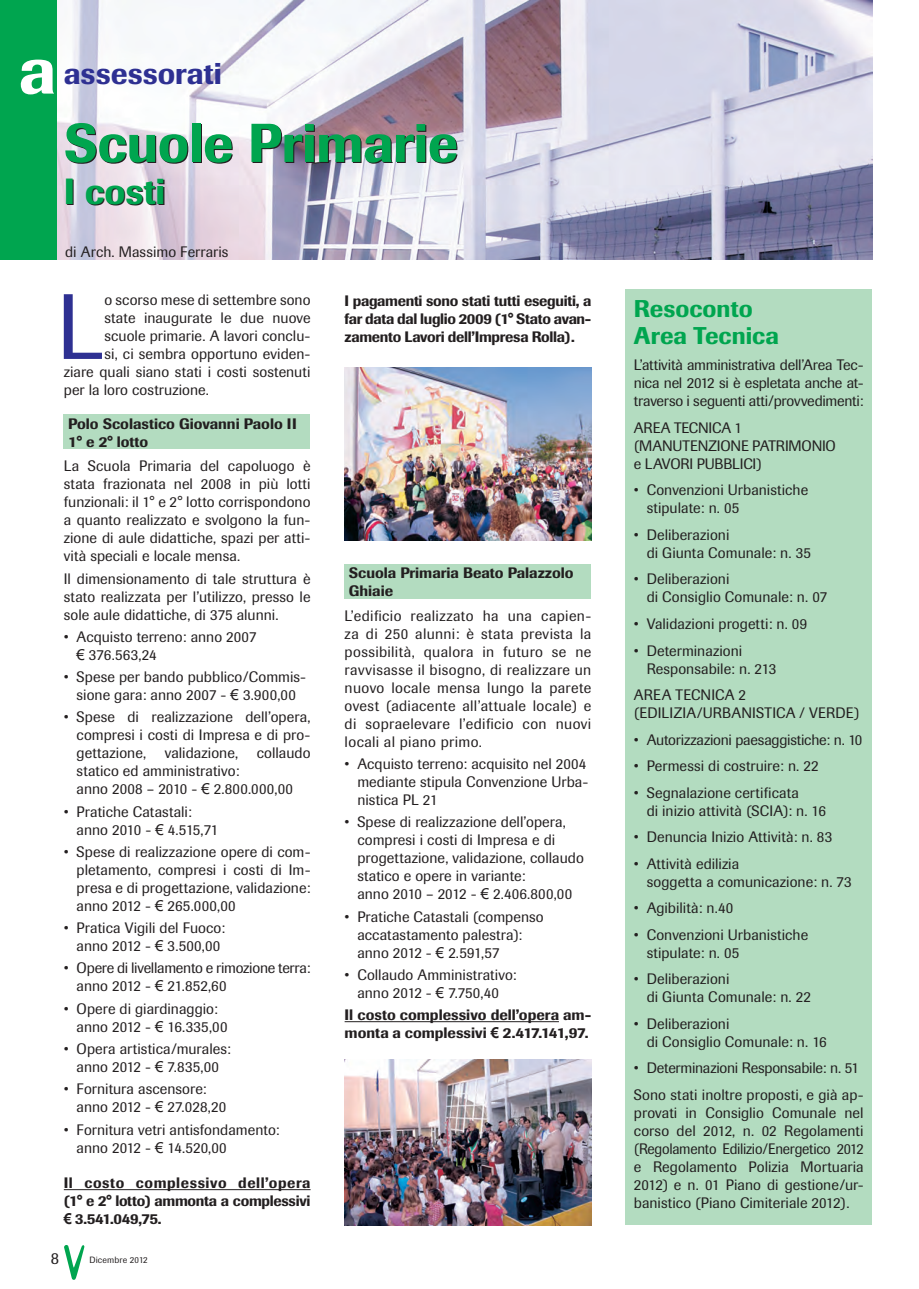
<style>
.page{position:relative;width:919px;height:1289px;background:#fff}
.page>*{position:absolute;margin:0;border:0;box-sizing:border-box;transform-origin:0 0}
.t1{font:91.5px "Imago";color:#2e3092}
.t2{font:500 54px "Imago";letter-spacing:-.005em;color:#00a54f}
.t3{font:500 36px "Imago";color:#00a54f}
.t4{font:500 30px "Imago";color:#2e3092}
.t5{font:500 24px/27px "Imago";color:#00a54f}
.t6{font:16.5px "Imago";color:#231f20}
.t7{font:15px/18px "Imago";letter-spacing:.005em;color:#231f20}
.t8{font:500 15px/18px "Imago";color:#231f20}
.t9{font:15px/18px "Imago";letter-spacing:-.015em;color:#231f20}
.t10{font:9px "Imago";letter-spacing:.02em;color:#231f20}
.s1{font-size:66.3px;color:#fff}
.s2{font-family:"Arial"}
.s3{font-family:"Arial";font-weight:700}
</style>
<div class="page">
<svg style="left:64px;top:1245px;width:20px;height:34px"></svg>
<img style="left:56px;top:0;width:816px;height:259px">
<hr style="left:64px;top:1189px;width:246px;height:1px;background:#231f20">
<div style="left:64px;top:415px;width:246px;height:34px;background:#b3dcc0"></div>
<hr style="left:344px;top:1021px;width:215px;height:1px;background:#231f20">
<div style="left:344px;top:564px;width:246px;height:34px;background:#b3dcc0"></div>
<div style="left:0;top:0;width:56px;height:259px;background:#00a54f"></div>
<img style="left:344px;top:368px;width:247px;height:172px">
<div style="left:625px;top:289px;width:247px;height:936px;background:#b3dcc0"></div>
<img style="left:344px;top:1059px;width:247px;height:166px">
<h3 class="t4" style="left:19px;top:56px;width:205px"><span class="s1">a</span> assessorati</h3>
<h2 class="t2" style="left:64px;top:110px;width:395px">Scuole Primarie</h2>
<h3 class="t3" style="left:64px;top:169px;width:103px">I costi</h3>
<p class="t7" style="left:65px;top:242px;width:165px">di Arch. Massimo Ferraris</p>
<h1 class="t1" style="left:57px;top:274px;width:49px">L</h1>
<p class="t7" style="left:104px;top:291px;width:207px">o scorso mese di settembre sono</p>
<p class="t7" style="left:104px;top:309px;width:208px">state inaugurate le due nuove</p>
<p class="t7" style="left:104px;top:327px;width:207px">scuole primarie. A lavori conclu-</p>
<p class="t7" style="left:104px;top:345px;width:207px">si, ci sembra opportuno eviden-</p>
<p class="t7" style="left:64px;top:363px;width:248px">ziare quali siano stati i costi sostenuti</p>
<p class="t7" style="left:64px;top:381px;width:147px">per la loro costruzione.</p>
<p class="t8" style="left:68px;top:414px;width:230px">Polo Scolastico Giovanni Paolo II<br>1° e 2° lotto</p>
<p class="t7" style="left:64px;top:457px;width:248px;text-align:justify">La Scuola Primaria del capoluogo è stata frazionata nel 2008 in più lotti funzionali: il 1° e 2° lotto corrispondono a quanto realizzato e svolgono la fun&shy;zione di aule didattiche, spazi per atti&shy;vità speciali e locale mensa.</p>
<p class="t7" style="left:64px;top:569px;width:248px;text-align:justify">Il dimensionamento di tale struttura è stato realizzata per l’utilizzo, presso le sole aule didattiche, di 375 alunni.</p>
<p class="t7" style="left:77px;top:627px;width:181px;text-indent:-13px">• Acquisto terreno: anno 2007 <span class="s2">€</span> 376.563,24</p>
<p class="t7" style="left:64px;top:668px;width:244px;text-align:center">• Spese per bando pubblico/Commis&shy;sione gara: anno 2007 - <span class="s2">€</span> 3.900,00</p>
<p class="t7" style="left:77px;top:708px;width:235px;text-indent:-13px">• Spese di realizzazione dell’opera, compresi i costi di Impresa e di pro&shy;gettazione, validazione, collaudo statico ed amministrativo:<br>anno 2008 – 2010 - <span class="s2">€</span> 2.800.000,00</p>
<p class="t7" style="left:77px;top:802px;width:143px;text-indent:-13px">• Pratiche Catastali: anno 2010 - <span class="s2">€</span> 4.515,71</p>
<p class="t7" style="left:77px;top:842px;width:235px;text-align:justify;text-indent:-13px">• Spese di realizzazione opere di com&shy;pletamento, compresi i costi di Im&shy;presa e di progettazione, validazione: anno 2012 - <span class="s2">€</span> 265.000,00</p>
<p class="t7" style="left:64px;top:919px;width:163px;text-align:center">• Pratica Vigili del Fuoco: anno 2012 - <span class="s2">€</span> 3.500,00</p>
<p class="t9" style="left:77px;top:959px;width:235px;text-indent:-13px">• Opere di livellamento e rimozione terra: anno 2012 - <span class="s2">€</span> 21.852,60</p>
<p class="t7" style="left:77px;top:999px;width:152px;text-indent:-13px">• Opere di giardinaggio: anno 2012 - <span class="s2">€</span> 16.335,00</p>
<p class="t7" style="left:64px;top:1039px;width:169px;text-align:center">• Opera artistica/murales: anno 2012 - <span class="s2">€</span> 7.835,00</p>
<p class="t7" style="left:77px;top:1080px;width:151px;text-indent:-13px">• Fornitura ascensore: anno 2012 - <span class="s2">€</span> 27.028,20</p>
<p class="t7" style="left:77px;top:1120px;width:204px;text-indent:-13px">• Fornitura vetri antisfondamento: anno 2012 - <span class="s2">€</span> 14.520,00</p>
<p class="t8" style="left:64px;top:1173px;width:248px;text-align:justify">Il costo complessivo dell’opera (1° e 2° lotto) ammonta a complessivi <span class="s3">€</span> 3.541.049,75.</p>
<p class="t6" style="left:51px;top:1248px;width:10px">8</p>
<p class="t10" style="left:89px;top:1254px;width:60px">Dicembre 2012</p>
<p class="t8" style="left:344px;top:291px;width:248px;text-align:justify">I pagamenti sono stati tutti eseguiti, a far data dal luglio 2009 (1° Stato avan&shy;zamento Lavori dell’Impresa Rolla).</p>
<p class="t8" style="left:349px;top:564px;width:226px">Scuola Primaria Beato Palazzolo<br>Ghiaie</p>
<p class="t7" style="left:344px;top:606px;width:248px;text-align:justify">L’edificio realizzato ha una capien&shy;za di 250 alunni: è stata prevista la possibilità, qualora in futuro se ne ravvisasse il bisogno, di realizzare un nuovo locale mensa lungo la parete ovest (adiacente all’attuale locale) e di sopraelevare l’edificio con nuovi locali al piano primo.</p>
<p class="t7" style="left:357px;top:755px;width:233px;text-indent:-13px">• Acquisto terreno: acquisito nel 2004 mediante stipula Convenzione Urba&shy;nistica PL 21</p>
<p class="t7" style="left:357px;top:813px;width:228px;text-indent:-13px">• Spese di realizzazione dell’opera, compresi i costi di Impresa e di progettazione, validazione, collaudo statico e opere in variante:<br>anno 2010 – 2012 - <span class="s2">€</span> 2.406.800,00</p>
<p class="t7" style="left:357px;top:907px;width:188px;text-indent:-13px">• Pratiche Catastali (compenso accatastamento palestra): anno 2012 - <span class="s2">€</span> 2.591,57</p>
<p class="t7" style="left:344px;top:965px;width:173px;text-align:center">• Collaudo Amministrativo: anno 2012 - <span class="s2">€</span> 7.750,40</p>
<p class="t8" style="left:344px;top:1005px;width:248px">Il costo complessivo dell’opera am&shy;monta a complessivi <span class="s3">€</span> 2.417.141,97.</p>
<h3 class="t5" style="left:634px;top:295px;width:146px">Resoconto<br>Area Tecnica</h3>
<p class="t7" style="left:634px;top:356px;width:231px;text-align:justify">L’attività amministrativa dell’Area Tec&shy;nica nel 2012 si è espletata anche at&shy;traverso i seguenti atti/provvedimenti:</p>
<p class="t9" style="left:634px;top:419px;width:203px">AREA TECNICA 1 (MANUTENZIONE PATRIMONIO e LAVORI PUBBLICI)</p>
<p class="t7" style="left:646px;top:481px;width:163px;text-indent:-13px">• Convenzioni Urbanistiche stipulate: n. 05</p>
<p class="t7" style="left:646px;top:526px;width:166px;text-indent:-13px">• Deliberazioni<br>di Giunta Comunale: n. 35</p>
<p class="t7" style="left:646px;top:570px;width:182px;text-indent:-13px">• Deliberazioni<br>di Consiglio Comunale: n. 07</p>
<p class="t7" style="left:634px;top:615px;width:175px">• Validazioni progetti: n. 09</p>
<p class="t7" style="left:646px;top:641px;width:131px;text-indent:-13px">• Determinazioni<br>Responsabile: n. 213</p>
<p class="t7" style="left:634px;top:686px;width:226px">AREA TECNICA 2 (EDILIZIA/URBANISTICA / VERDE)</p>
<p class="t9" style="left:634px;top:730px;width:230px">• Autorizzazioni paesaggistiche: n. 10</p>
<p class="t7" style="left:634px;top:757px;width:186px">• Permessi di costruire: n. 22</p>
<p class="t7" style="left:646px;top:783px;width:181px;text-indent:-13px">• Segnalazione certificata<br>di inizio attività (SCIA): n. 16</p>
<p class="t7" style="left:634px;top:828px;width:200px">• Denuncia Inizio Attività: n. 83</p>
<p class="t7" style="left:646px;top:854px;width:206px;text-indent:-13px">• Attività edilizia<br>soggetta a comunicazione: n. 73</p>
<p class="t7" style="left:634px;top:899px;width:101px">• Agibilità: n.40</p>
<p class="t7" style="left:646px;top:925px;width:163px;text-indent:-13px">• Convenzioni Urbanistiche stipulate: n. 05</p>
<p class="t7" style="left:646px;top:970px;width:166px;text-indent:-13px">• Deliberazioni<br>di Giunta Comunale: n. 22</p>
<p class="t7" style="left:646px;top:1014px;width:181px;text-indent:-13px">• Deliberazioni<br>di Consiglio Comunale: n. 16</p>
<p class="t7" style="left:634px;top:1054px;width:231px;line-height:26.5px">• Determinazioni Responsabile: n. 51<br>Sono stati inoltre proposti, e già ap-</p>
<p class="t7" style="left:634px;top:1103px;width:231px;text-align:justify">provati in Consiglio Comunale nel corso del 2012, n. 02 Regolamenti (Regolamento Edilizio/Energetico 2012 e Regolamento Polizia Mortuaria 2012) e n. 01 Piano di gestione/ur&shy;banistico (Piano Cimiteriale 2012).</p>
</div>
